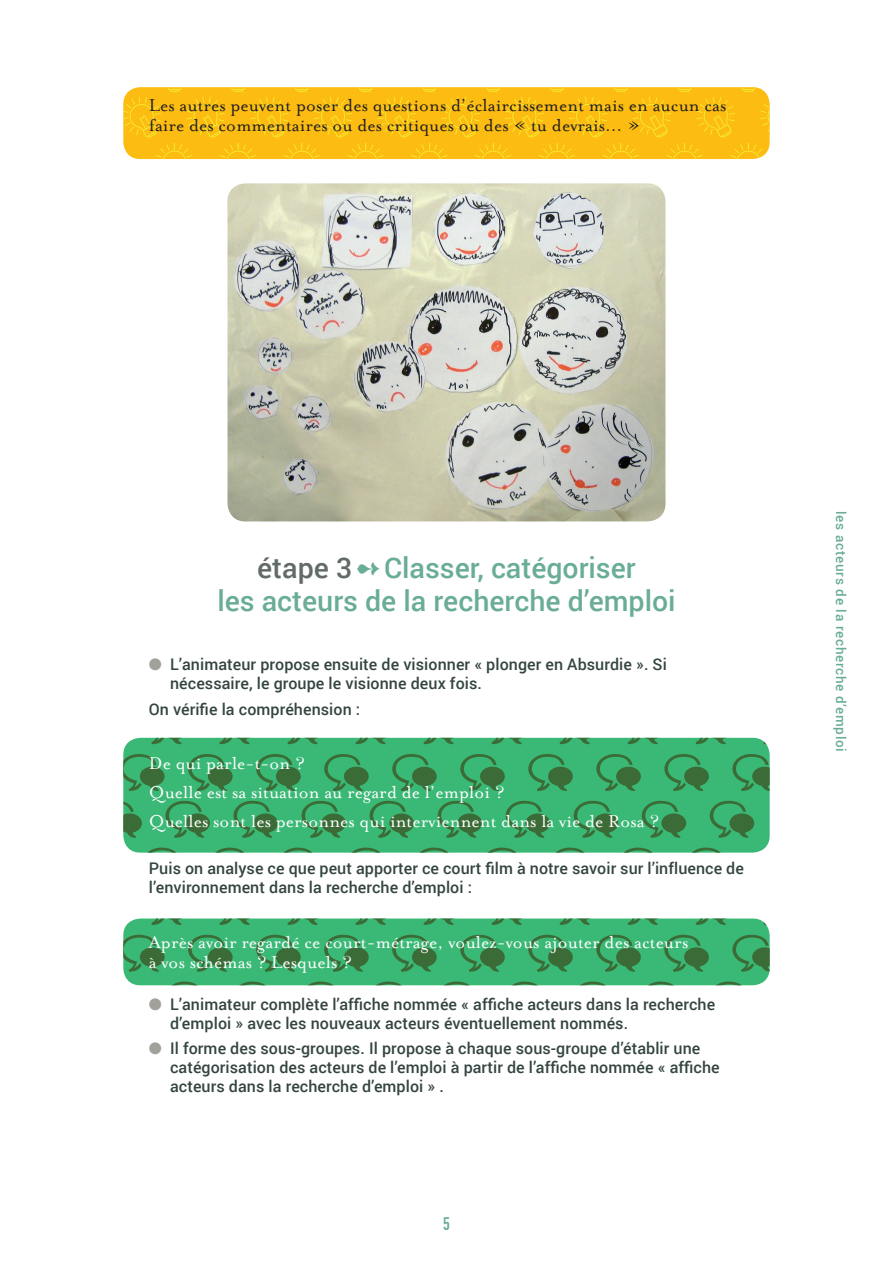
<style>
.page{position:relative;width:893px;height:1263px;background:#fff}
.page>*{position:absolute;margin:0;border:0;box-sizing:border-box;transform-origin:0 0}
.t1{font:500 28.5px/33px "Roboto";color:#6aad97;text-align:center}
.t2{font:19.5px/28.8px "Mrs Eaves Roman";letter-spacing:.005em;color:#fff}
.t3{font:19.5px/20.2px "Mrs Eaves Roman";letter-spacing:.005em;color:#231f20}
.t4{font:700 18px "DIN Condensed";color:#6aad97}
.t5{font:500 16.05px/18.8px "Roboto";letter-spacing:.005em;color:#344541}
.t6{font:500 13.5px "Roboto";letter-spacing:.05em;color:#6aad97}
.s1{color:#626b69}
.s2{color:#a1a09b}
</style>
<div class="page">
<svg style="left:123px;top:738px;width:647px;height:115px;background:#3ba969"></svg>
<svg style="left:123px;top:918px;width:647px;height:67px;background:#3cab6b"></svg>
<svg style="left:123px;top:87px;width:647px;height:72px;background:#fcbf15"></svg>
<img style="left:227px;top:183px;width:438px;height:338px">
<p class="t3" style="left:149px;top:95px;width:579px">Les autres peuvent poser des questions d’éclaircissement mais en aucun cas faire des commentaires ou des critiques ou des « tu devrais… »</p>
<h1 class="t1" style="left:217px;top:550px;width:460px"><span class="s1">étape 3</span>➻Classer, catégoriser<br>les acteurs de la recherche d’emploi</h1>
<p class="t5" style="left:170px;top:655px;width:498px;text-indent:-21px"><span class="s2">●</span> L’animateur propose ensuite de visionner « plonger en Absurdie ». Si nécessaire, le groupe le visionne deux fois.</p>
<p class="t5" style="left:149px;top:699px;width:213px">On vérifie la compréhension :</p>
<p class="t2" style="left:149px;top:749px;width:512px">De qui parle-t-on ?<br>Quelle est sa situation au regard de l’emploi ?<br>Quelles sont les personnes qui interviennent dans la vie de Rosa ?</p>
<p class="t5" style="left:149px;top:858px;width:597px;line-height:19.5px">Puis on analyse ce que peut apporter ce court film à notre savoir sur l’influence de l’environnement dans la recherche d’emploi :</p>
<p class="t2" style="left:149px;top:932px;width:541px;line-height:20.2px">Après avoir regardé ce court-métrage, voulez-vous ajouter des acteurs à vos schémas ? Lesquels ?</p>
<p class="t5" style="left:170px;top:994px;width:547px;text-indent:-21px"><span class="s2">●</span> L’animateur complète l’affiche nommée « affiche acteurs dans la recherche d’emploi » avec les nouveaux acteurs éventuellement nommés.</p>
<p class="t5" style="left:170px;top:1038px;width:551px;text-indent:-21px"><span class="s2">●</span> Il forme des sous-groupes. Il propose à chaque sous-groupe d’établir une catégorisation des acteurs de l’emploi à partir de l’affiche nommée « affiche acteurs dans la recherche d’emploi » .</p>
<p class="t4" style="left:443px;top:1212px;width:8px">5</p>
<p class="t6" style="left:851px;top:511px;width:242px;rotate:90deg">les acteurs de la recherche d’emploi</p>
</div>
